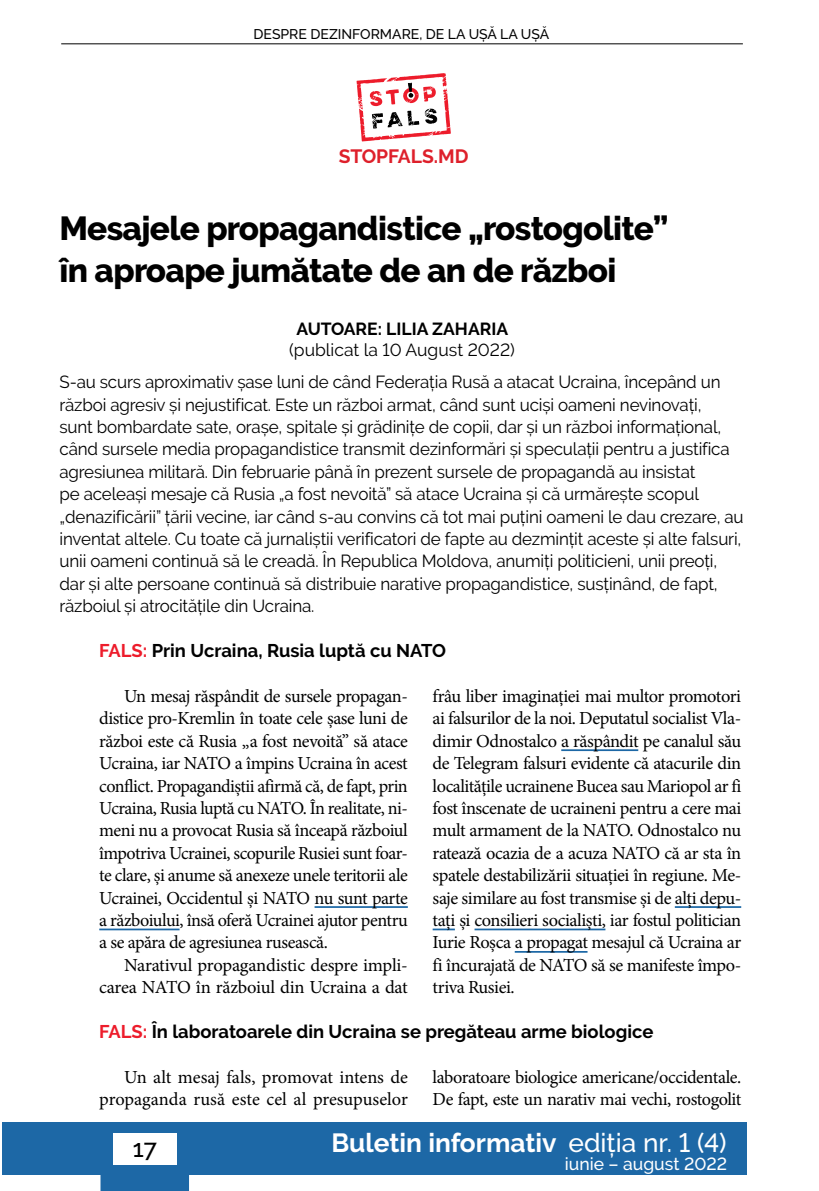
<style>
.page{position:relative;width:819px;height:1191px;background:#fff}
.page>*{position:absolute;margin:0;border:0;box-sizing:border-box;transform-origin:0 0}
.titluNew{font:800 33.25px "Raleway";letter-spacing:-.02em;color:#000}
.t1{font:700 26.25px "Raleway";color:#fff}
.t2{font:500 24.5px "Raleway";color:#000}
.Normal__Web{font:700 19.25px "Raleway";color:#de202b}
.body2{font:18.38px/22.4px "Minion Pro";letter-spacing:-.02em;color:#000;text-align:justify}
.intertitlu{font:700 18.38px "Raleway";color:#000}
.lead{font:17.5px/22.4px "Raleway";letter-spacing:-.01em;color:#000}
.autor-alb{font:17.5px "Raleway";color:#000}
.autor-alb-2{font:700 17.5px "Raleway";color:#000}
.t3{font:500 17.5px "Raleway";color:#fff}
.t4{font:500 14px "Raleway";color:#000}
.s1{color:#ed1c2b}
.s2{font-weight:500}
</style>
<div class="page">
<hr style="left:61px;top:44px;width:681px;height:1px;background:#000">
<hr style="left:0;top:1122px;width:1px;height:52px;background:#1d68a6">
<div style="left:2px;top:1122px;width:744px;height:52px;background:#1d68a6"></div>
<div style="left:100px;top:1164px;width:89px;height:27px;background:#1d68a6"></div>
<div style="left:113px;top:1132px;width:64px;height:32px;background:#fff"></div>
<svg style="left:356px;top:73px;width:95px;height:68px"></svg>
<hr style="left:314px;top:906px;width:94px;height:2px;background:#1d68a6">
<hr style="left:99px;top:928px;width:80px;height:2px;background:#1d68a6">
<hr style="left:561px;top:749px;width:77px;height:2px;background:#1d68a6">
<hr style="left:674px;top:906px;width:67px;height:2px;background:#1d68a6">
<hr style="left:432px;top:928px;width:23px;height:2px;background:#1d68a6">
<hr style="left:474px;top:928px;width:131px;height:2px;background:#1d68a6">
<hr style="left:514px;top:951px;width:73px;height:1px;background:#1d68a6">
<p class="t4" style="left:253px;top:26px;width:297px">DESPRE DEZINFORMARE, DE LA UȘĂ LA UȘĂ</p>
<p class="Normal__Web" style="left:339px;top:145px;width:131px">STOPFALS.MD</p>
<p class="titluNew" style="left:60px;top:209px;width:610px">Mesajele propagandistice „rostogolite”</p>
<p class="titluNew" style="left:60px;top:251px;width:558px">în aproape jumătate de an de război</p>
<p class="autor-alb-2" style="left:296px;top:319px;width:213px">AUTOARE: LILIA ZAHARIA</p>
<p class="autor-alb" style="left:289px;top:339px;width:227px">(publicat la 10 August 2022)</p>
<p class="lead" style="left:60px;top:371px;width:685px">S-au scurs aproximativ șase luni de când Federația Rusă a atacat Ucraina, începând un război agresiv și nejustificat. Este un război armat, când sunt uciși oameni nevinovați,<br>sunt bombardate sate, orașe, spitale și grădinițe de copii, dar și un război informațional, când sursele media propagandistice transmit dezinformări și speculații pentru a justifica agresiunea militară. Din februarie până în prezent sursele de propagandă au insistat<br>pe aceleași mesaje că Rusia „a fost nevoită” să atace Ucraina și că urmărește scopul „denazificării” țării vecine, iar când s-au convins că tot mai puțini oameni le dau crezare, au inventat altele. Cu toate că jurnaliștii verificatori de fapte au dezmințit aceste și alte falsuri, unii oameni continuă să le creadă. În Republica Moldova, anumiți politicieni, unii preoți, dar și alte persoane continuă să distribuie narative propagandistice, susținând, de fapt, războiul și atrocitățile din Ucraina.</p>
<p class="intertitlu" style="left:99px;top:640px;width:348px"><span class="s1">FALS:</span> Prin Ucraina, Rusia luptă cu NATO</p>
<p class="body2" style="left:99px;top:685px;width:310px;text-indent:25px">Un mesaj răspândit de sursele propagan&shy;distice pro-Kremlin în toate cele șase luni de război este că Rusia „a fost nevoită” să atace Ucraina, iar NATO a împins Ucraina în acest conflict. Propagandiștii afirmă că, de fapt, prin Ucraina, Rusia luptă cu NATO. În realitate, ni&shy;meni nu a provocat Rusia să înceapă războiul împotriva Ucrainei, scopurile Rusiei sunt foar&shy;te clare, și anume să anexeze unele teritorii ale Ucrainei, Occidentul și NATO nu sunt parte a războiului, însă oferă Ucrainei ajutor pentru a se apăra de agresiunea rusească.</p>
<p class="body2" style="left:99px;top:953px;width:310px;text-align:right">Narativul propagandistic despre impli&shy;carea NATO în războiul din Ucraina a dat</p>
<p class="body2" style="left:432px;top:685px;width:310px">frâu liber imaginației mai multor promotori ai falsurilor de la noi. Deputatul socialist Vla&shy;dimir Odnostalco a răspândit pe canalul său de Telegram falsuri evidente că atacurile din localitățile ucrainene Bucea sau Mariopol ar fi fost înscenate de ucraineni pentru a cere mai mult armament de la NATO. Odnostalco nu ratează ocazia de a acuza NATO că ar sta în spatele destabilizării situației în regiune. Me&shy;saje similare au fost transmise și de alți depu&shy;tați și consilieri socialiști, iar fostul politician Iurie Roșca a propagat mesajul că Ucraina ar fi încurajată de NATO să se manifeste împo&shy;triva Rusiei.</p>
<p class="intertitlu" style="left:99px;top:1021px;width:555px"><span class="s1">FALS:</span> În laboratoarele din Ucraina se pregăteau arme biologice</p>
<p class="body2" style="left:99px;top:1065px;width:310px;text-align:right">Un alt mesaj fals, promovat intens de propaganda rusă este cel al presupuselor</p>
<p class="body2" style="left:432px;top:1065px;width:310px">laboratoare biologice americane/occidentale.<br>De fapt, este un narativ mai vechi, rostogolit</p>
<h3 class="t2" style="left:133px;top:1133px;width:26px">17</h3>
<h2 class="t1" style="left:331px;top:1128px;width:397px">Buletin informativ <span class="s2">ediția nr. 1 (4)</span></h2>
<p class="t3" style="left:565px;top:1153px;width:164px">iunie – august 2022</p>
</div>
